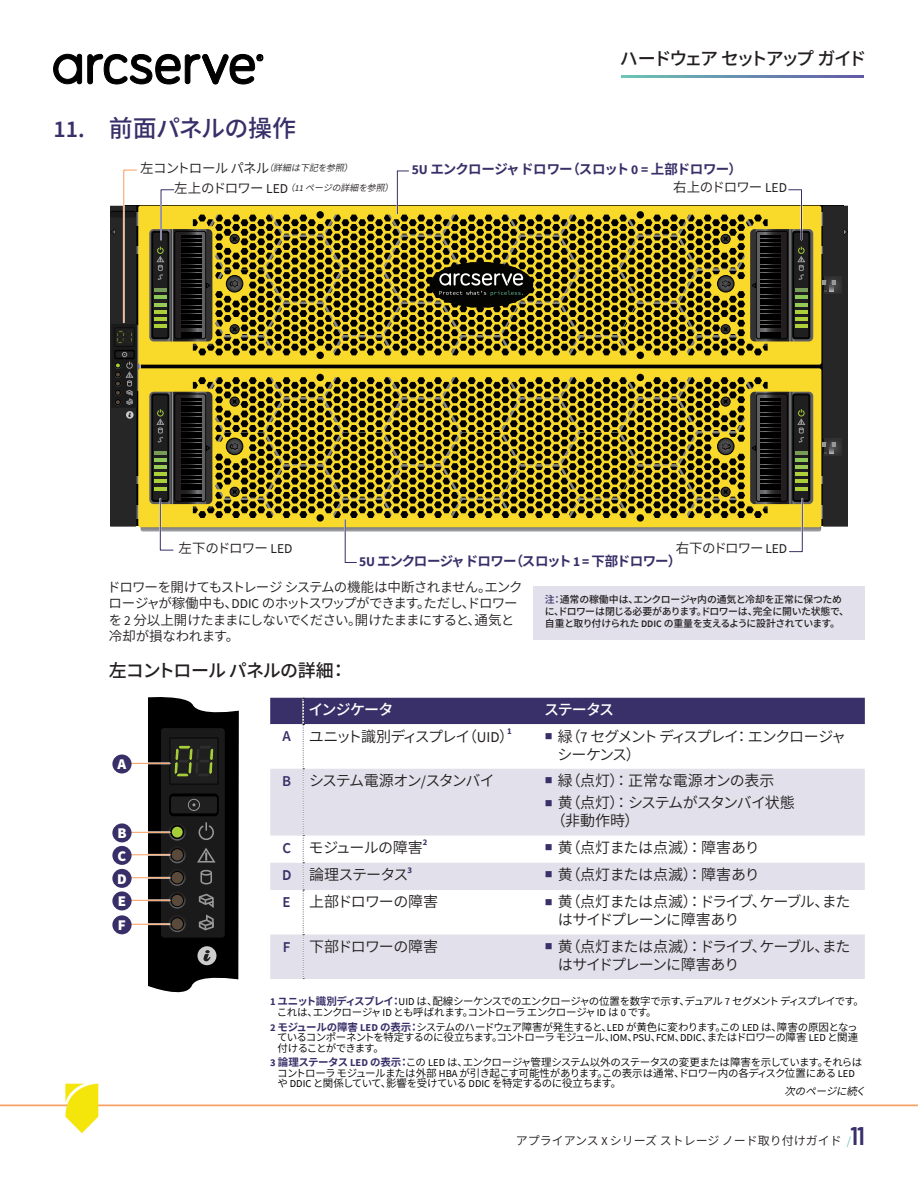
<style>
.page{position:relative;width:918px;height:1188px;background:#fff}
.page>*{position:absolute;margin:0;border:0;box-sizing:border-box;transform-origin:0 0}
.t1{font:500 24px "Noto Sans CJ Kjp";letter-spacing:-.03em;color:#392f69}
.t2{font:500 18px "Noto Sans CJ Kjp";letter-spacing:-.125em;color:#231f20}
.t3{font:500 18px "Noto Sans CJ Kjp";letter-spacing:-.05em;color:#231f20}
.Table_text_10_L{font:600 15px/18px "Noto Sans CJ Kjp";letter-spacing:-.065em;color:#231f20}
.Table_text_10_L-2{font:600 15px "Noto Sans CJ Kjp";letter-spacing:-.095em;color:#231f20}
.Table_text_10_L-3{font:600 15px "Noto Sans CJ Kjp";letter-spacing:-.015em;color:#231f20}
.Table_text_10_L-4{font:600 15px/18px "Noto Sans CJ Kjp";letter-spacing:-.09em;color:#231f20}
.Table_text_10_L-5{font:600 15px "Noto Sans CJ Kjp";letter-spacing:-.035em;color:#231f20}
.Table_text_10_L-6{font:600 15px "Noto Sans CJ Kjp";letter-spacing:-.01em;color:#231f20}
.Table_text_10_L-7{font:600 15px "Noto Sans CJ Kjp";letter-spacing:-.03em;color:#231f20}
.Table_Head_C{font:500 15px "Noto Sans CJ Kjp";letter-spacing:-.055em;color:#fff}
.Table_Head_C_Purple{font:600 15px "Source Sans Pro";color:#392f69}
.Table_Head_L{font:500 15px "Noto Sans CJ Kjp";letter-spacing:-.075em;color:#fff}
.t4{font:900 14.85px/23px "Source Sans Pro";color:#fff;text-align:justify}
.Body{font:600 13.5px/16.2px "Noto Sans CJ Kjp";letter-spacing:-.06em;color:#231f20}
.Body_OUT{font:700 13.5px "Noto Sans CJ Kjp";letter-spacing:-.06em;color:#392f69}
.Body_OUT-2{font:600 13.5px "Noto Sans CJ Kjp";letter-spacing:-.055em;color:#231f20}
.Body_OUT-3{font:600 13.5px "Noto Sans CJ Kjp";letter-spacing:-.085em;color:#231f20}
.t5{font:600 12px "Noto Sans CJ Kjp";color:#231f20}
.Callout_RL{font:600 10.5px/10.5px "Noto Sans CJ Kjp";letter-spacing:-.06em;color:#000}
.Callour_RR{font:italic 600 10.5px "Noto Sans CJ Kjp";color:#000}
.Note{font:500 9.9px/11.9px "Noto Sans CJ Kjp";letter-spacing:-.035em;color:#231f20}
.Body_OUT-4{font:italic 600 9px "Noto Sans CJ Kjp";color:#231f20}
.Table_text_10_L-8{font:700 8.7px "Source Sans Pro";color:#392f69}
.s1{font-family:"Source Sans Pro";font-weight:600}
.s2{font-style:italic;font-size:9px}
.s3{font-style:normal;font-size:13.5px}
.s4{font-family:"Source Sans Pro";font-weight:400;font-style:normal;font-size:13.5px}
.s5{font-family:"Source Sans Pro";font-weight:400}
.s6{font-family:"Source Sans Pro"}
.s7{font-family:"Source Sans Pro";font-weight:700;color:#392f69}
.s8{font-weight:700;color:#392f69}
.s9{color:#392f69}
.s10{font-family:"Source Sans Pro";font-weight:400;color:#6dc7b4}
.s11{font-family:"Barlow Condensed";font-size:25.5px;color:#392f69}
</style>
<div class="page">
<img style="left:0;top:1083px;width:918px;height:51px">
<div style="left:110px;top:206px;width:26px;height:321px;background:#262626"></div>
<svg style="left:111px;top:169px;width:736px;height:394px"></svg>
<svg style="left:148px;top:697px;width:91px;height:296px;background:#232321"></svg>
<hr style="left:119px;top:762px;width:51px;height:2px;background:#fff">
<hr style="left:119px;top:763px;width:51px;height:1px;background:#f89b5d">
<div style="left:112px;top:755px;width:20px;height:18px;background:#392f68;border-radius:50%"></div>
<hr style="left:119px;top:831px;width:51px;height:2px;background:#fff">
<hr style="left:119px;top:832px;width:51px;height:1px;background:#f89b5d">
<div style="left:112px;top:823px;width:20px;height:19px;background:#392f68;border-radius:50%"></div>
<hr style="left:119px;top:854px;width:51px;height:2px;background:#fff">
<hr style="left:119px;top:854px;width:51px;height:1px;background:#f89b5d">
<div style="left:112px;top:846px;width:20px;height:19px;background:#392f68;border-radius:50%"></div>
<hr style="left:119px;top:877px;width:51px;height:2px;background:#fff">
<hr style="left:119px;top:877px;width:51px;height:1px;background:#f89b5d">
<div style="left:112px;top:869px;width:20px;height:19px;background:#392f68;border-radius:50%"></div>
<hr style="left:119px;top:899px;width:51px;height:2px;background:#fff">
<hr style="left:119px;top:900px;width:51px;height:1px;background:#f89b5d">
<div style="left:112px;top:891px;width:20px;height:19px;background:#392f68;border-radius:50%"></div>
<hr style="left:119px;top:923px;width:51px;height:2px;background:#fff">
<hr style="left:119px;top:924px;width:51px;height:1px;background:#f89b5d">
<div style="left:112px;top:915px;width:20px;height:19px;background:#392f68;border-radius:50%"></div>
<svg style="left:54px;top:54px;width:28px;height:30px"></svg>
<svg style="left:88px;top:54px;width:175px;height:30px"></svg>
<svg style="left:621px;top:76px;width:243px;height:2px"></svg>
<div style="left:533px;top:586px;width:332px;height:54px;background:#e2e0ea"></div>
<svg style="left:270px;top:698px;width:595px;height:281px"></svg>
<h1 class="t1" style="left:54px;top:115px;width:244px"><span class="s1">11.</span> 前面パネルの操作</h1>
<p class="Body_OUT-2" style="left:140px;top:160px;width:219px">左コントロールパネル<span class="s2">（詳細は下記を参照）</span></p>
<p class="Body_OUT-4" style="left:174px;top:183px;width:225px"><span class="s3">左上のドロワー</span> <span class="s4">LE D</span>（<span class="s5">11</span> ページの詳細を参照）</p>
<h2 class="t2" style="left:620px;top:49px;width:248px">ハードウェアセットアップガイド</h2>
<p class="Body_OUT" style="left:412px;top:162px;width:332px"><span class="s6">5U</span> エンクロージャドロワー（スロット <span class="s6">0 =</span> 上部ドロワー）</p>
<p class="Body_OUT-2" style="left:673px;top:180px;width:115px">右上のドロワー <span class="s5">LED</span></p>
<p class="Body_OUT-2" style="left:179px;top:541px;width:115px">左下のドロワー <span class="s5">LED</span></p>
<p class="Body_OUT-3" style="left:676px;top:541px;width:113px">右下のドロワー <span class="s5">LED</span></p>
<p class="Body_OUT" style="left:359px;top:554px;width:323px"><span class="s6">5U</span> エンクロージャドロワー（スロット <span class="s6">1 =</span> 下部ドロワー）</p>
<p class="Body" style="left:107px;top:579px;width:417px">ドロワーを開けてもストレージシステムの機能は中断されません。エンクロージャが稼働中も、<span class="s5">DDIC</span> のホットスワップができます。ただし、ドロワーを <span class="s5">2</span> 分以上開けたままにしないでください。開けたままにすると、通気と冷却が損なわれます。</p>
<h2 class="t3" style="left:109px;top:660px;width:240px">左コントロールパネルの詳細：</h2>
<p class="Table_Head_C" style="left:309px;top:701px;width:86px">インジケータ</p>
<p class="Table_Head_L" style="left:544px;top:701px;width:71px">ステータス</p>
<p class="Table_Head_C_Purple" style="left:283px;top:727px;width:10px">A</p>
<p class="Table_text_10_L-2" style="left:309px;top:728px;width:207px">ユニット識別ディスプレイ（<span class="s5">UID</span>）</p>
<p class="Table_text_10_L-8" style="left:507px;top:725px;width:6px">1</p>
<p class="Table_text_10_L-4" style="left:558px;top:727px;width:290px">緑（<span class="s5">7</span> セグメントディスプレイ：エンクロージャシーケンス）</p>
<p class="Table_Head_C_Purple" style="left:282px;top:771px;width:10px">B</p>
<p class="Table_text_10_L-2" style="left:309px;top:772px;width:187px">システム電源オン<span class="s5">/</span>スタンバイ</p>
<p class="Table_text_10_L-6" style="left:558px;top:772px;width:218px">緑（点灯）：正常な電源オンの表示</p>
<p class="Table_text_10_L" style="left:551px;top:794px;width:246px;text-indent:7px">黄（点灯）：システムがスタンバイ状態（非動作時）</p>
<p class="Table_Head_C_Purple" style="left:282px;top:838px;width:10px">C</p>
<p class="Table_text_10_L-7" style="left:309px;top:839px;width:116px">モジュールの障害</p>
<p class="Table_text_10_L-8" style="left:423px;top:837px;width:6px">2</p>
<p class="Table_text_10_L-3" style="left:558px;top:839px;width:204px">黄（点灯または点滅）：障害あり</p>
<p class="Table_Head_C_Purple" style="left:282px;top:865px;width:11px">D</p>
<p class="Table_text_10_L" style="left:309px;top:866px;width:101px">論理ステータス</p>
<p class="Table_text_10_L-8" style="left:408px;top:864px;width:6px">3</p>
<p class="Table_text_10_L-3" style="left:558px;top:866px;width:204px">黄（点灯または点滅）：障害あり</p>
<p class="Table_Head_C_Purple" style="left:283px;top:892px;width:10px">E</p>
<p class="Table_text_10_L-5" style="left:309px;top:893px;width:131px">上部ドロワーの障害</p>
<p class="Table_text_10_L" style="left:558px;top:893px;width:294px">黄（点灯または点滅）：ドライブ、ケーブル、またはサイドプレーンに障害あり</p>
<p class="Table_Head_C_Purple" style="left:283px;top:937px;width:9px">F</p>
<p class="Table_text_10_L-5" style="left:309px;top:938px;width:131px">下部ドロワーの障害</p>
<p class="Table_text_10_L" style="left:558px;top:938px;width:294px">黄（点灯または点滅）：ドライブ、ケーブル、またはサイドプレーンに障害あり</p>
<p class="Callout_RL" style="left:277px;top:996px;width:589px;text-indent:-7px"><span class="s7">1</span> <span class="s8">ユニット識別ディスプレイ：</span><span class="s5">UID</span> は、配線シーケンスでのエンクロージャの位置を数字で示す、デュアル <span class="s5">7</span> セグメントディスプレイです。これは、エンクロージャ <span class="s5">ID</span> とも呼ばれます。コントローラエンクロージャ <span class="s5">ID</span> は <span class="s5">0</span> です。</p>
<p class="Callout_RL" style="left:277px;top:1022px;width:583px;text-align:justify;text-indent:-7px"><span class="s7">2</span> <span class="s8">モジュールの障害</span> <span class="s7">LED</span> <span class="s8">の表示：</span>システムのハードウェア障害が発生すると、<span class="s5">LED</span> が黄色に変わります。この <span class="s5">LED</span> は、障害の原因となっているコンポーネントを特定するのに役立ちます。コントローラモジュール、<span class="s5">IOM</span>、<span class="s5">PSU</span>、<span class="s5">FCM</span>、<span class="s5">DDIC</span>、またはドロワーの障害 <span class="s5">LED</span> と関連付けることができます。</p>
<p class="Callout_RL" style="left:277px;top:1057px;width:587px;text-indent:-7px"><span class="s7">3</span> <span class="s8">論理ステータス</span> <span class="s7">LED</span> <span class="s8">の表示：</span>この <span class="s5">LED</span> は、エンクロージャ管理システム以外のステータスの変更または障害を示しています。それらはコントローラモジュールまたは外部 <span class="s5">HBA</span> が引き起こす可能性があります。この表示は通常、ドロワー内の各ディスク位置にある <span class="s5">LED</span>や <span class="s5">DDIC</span> と関係していて、影響を受けている <span class="s5">DDIC</span> を特定するのに役立ちます。</p>
<p class="Callour_RR" style="left:785px;top:1085px;width:88px">次のページに続く</p>
<p class="Note" style="left:545px;top:594px;width:306px"><span class="s9">注：</span>通常の稼働中は、エンクロージャ内の通気と冷却を正常に保つために、ドロワーは閉じる必要があります。ドロワーは、完全に開いた状態で、自重と取り付けられた <span class="s1">DDIC</span> の重量を支えるように設計されています。</p>
<p class="t4" style="left:118px;top:753px;width:10px">A</p>
<p class="t4" style="left:117px;top:822px;width:11px">B C D E F</p>
<p class="t5" style="left:516px;top:1134px;width:350px">アプライアンス <span class="s5">X</span> シリーズストレージノード取り付けガイド <span class="s10">/</span><span class="s11">11</span></p>
</div>
